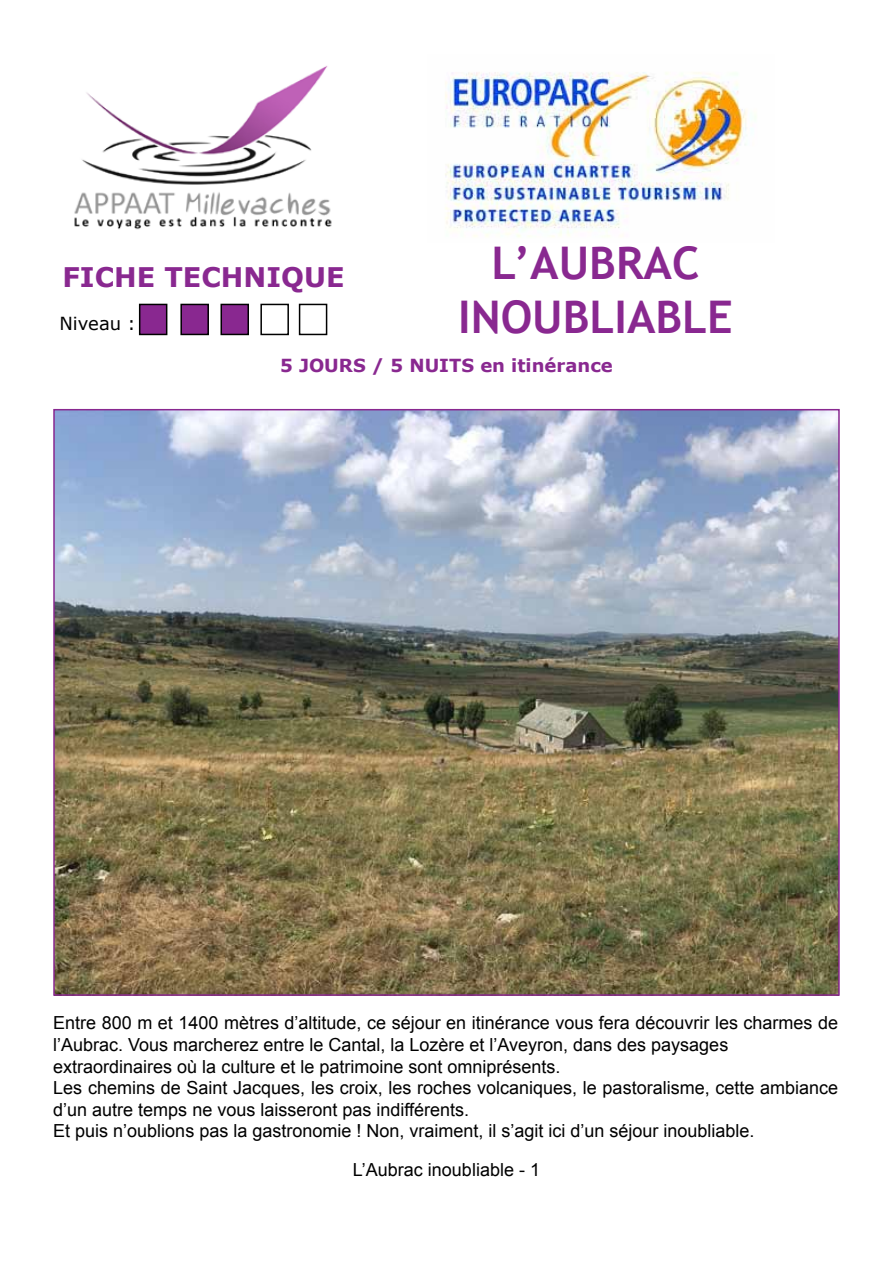
<style>
.page{position:relative;width:893px;height:1263px;background:#fff}
.page>*{position:absolute;margin:0;border:0;box-sizing:border-box;transform-origin:0 0}
.t1{font:700 45px/54px "Trebuchet MS";color:#892890;text-align:center}
.t2{font:700 27px "Verdana";color:#892890}
.t3{font:18px/21.6px "Arial";color:#000}
.t4{font:700 18px "Verdana";color:#892890}
.t5{font:18px "Verdana";color:#000}
</style>
<div class="page">
<img style="left:56px;top:412px;width:781px;height:581px">
<img style="left:445px;top:72px;width:311px;height:165px">
<img style="left:74px;top:65px;width:258px;height:165px">
<div style="left:181px;top:304px;width:27px;height:30px;background:#892890"></div>
<div style="left:180px;top:304px;width:29px;height:31px;border:2px solid #000"></div>
<div style="left:221px;top:304px;width:27px;height:30px;background:#892890"></div>
<div style="left:220px;top:304px;width:29px;height:31px;border:2px solid #000"></div>
<div style="left:260px;top:304px;width:29px;height:31px;border:2px solid #000"></div>
<div style="left:140px;top:304px;width:27px;height:30px;background:#892890"></div>
<div style="left:139px;top:304px;width:28px;height:31px;border:2px solid #000"></div>
<div style="left:299px;top:304px;width:28px;height:31px;border:2px solid #000"></div>
<h1 class="t1" style="left:458px;top:236px;width:276px">L’AUBRAC<br>INOUBLIABLE</h1>
<h2 class="t2" style="left:62px;top:258px;width:284px">FICHE TECHNIQUE</h2>
<p class="t5" style="left:59px;top:311px;width:78px">Niveau :</p>
<p class="t4" style="left:280px;top:353px;width:334px">5 JOURS / 5 NUITS en itinérance</p>
<p class="t3" style="left:53px;top:1012px;width:786px">Entre 800 m et 1400 mètres d’altitude, ce séjour en itinérance vous fera découvrir les charmes de l’Aubrac. Vous marcherez entre le Cantal, la Lozère et l’Aveyron, dans des paysages extraordinaires où la culture et le patrimoine sont omniprésents.<br>Les chemins de Saint Jacques, les croix, les roches volcaniques, le pastoralisme, cette ambiance d’un autre temps ne vous laisseront pas indifférents.<br>Et puis n’oublions pas la gastronomie ! Non, vraiment, il s’agit ici d’un séjour inoubliable.</p>
<p class="t3" style="left:353px;top:1159px;width:189px">L’Aubrac inoubliable - 1</p>
</div>
